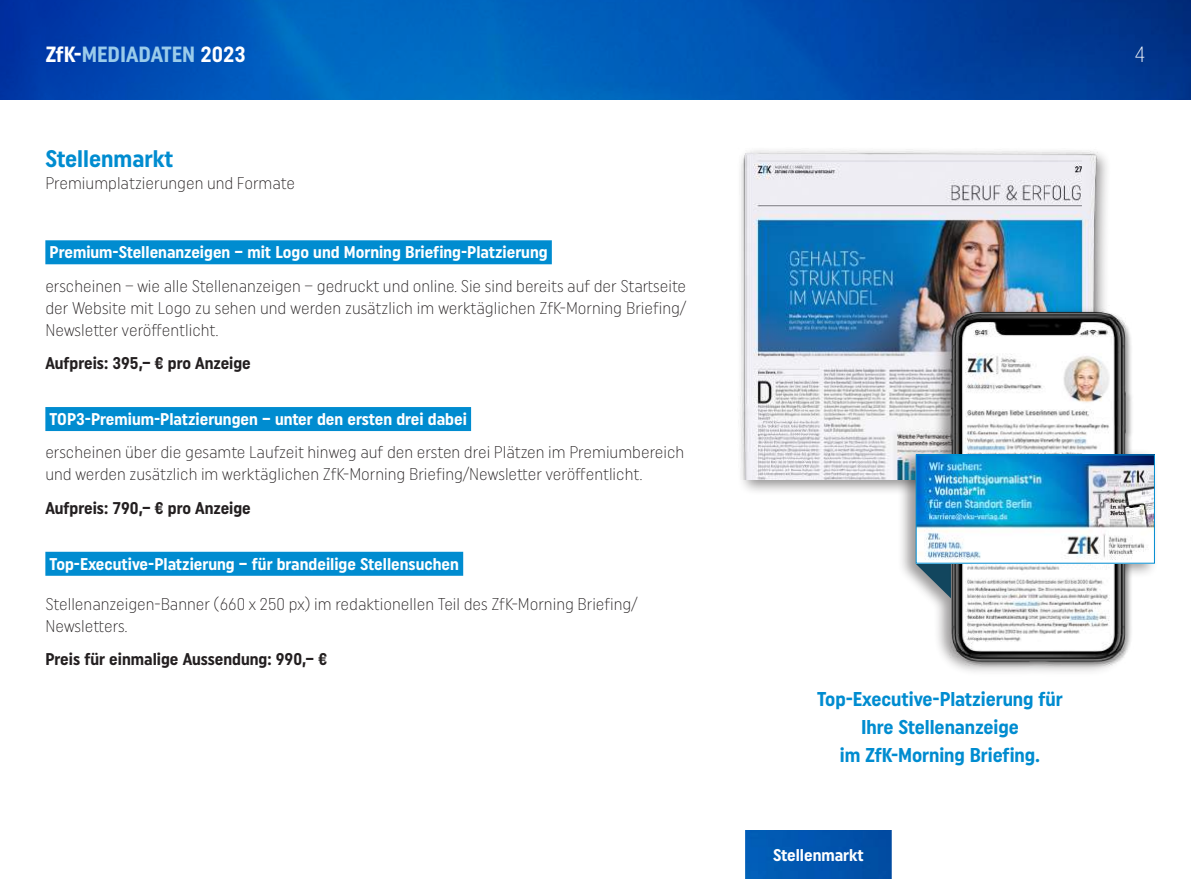
<style>
.page{position:relative;width:1191px;height:879px;background:#fff}
.page>*{position:absolute;margin:0;border:0;box-sizing:border-box;transform-origin:0 0}
.t1{font:700 24px "Uniform Condensed";color:#008cd0}
.t2{font:700 22px "Uniform Condensed";color:#9acbea}
.t3{font:300 22px "Uniform Condensed";color:#fff}
.t4{font:700 20px/28px "Uniform Condensed";letter-spacing:-.005em;color:#008cd0;text-align:center}
.t5{font:300 17px/22px "Uniform Condensed";color:#231f20}
.t6{font:700 17px "Uniform Condensed";color:#fff}
.t7{font:700 17px "Uniform Condensed";color:#231f20}
.s1{color:#fff}
</style>
<div class="page">
<svg style="left:0;top:0;width:1191px;height:100px;background:#0050ae"></svg>
<div style="left:744px;top:831px;width:148px;height:48px;background:linear-gradient(to right,#015fba,#014ba2)"></div>
<hr style="left:743px;top:829px;width:2px;height:50px;background:#fff">
<hr style="left:891px;top:829px;width:2px;height:50px;background:#fff">
<div style="left:736px;top:146px;width:378px;height:349px;background:#231f20;opacity:.5"></div>
<img style="left:736px;top:146px;width:375px;height:333px">
<div style="left:45px;top:240px;width:507px;height:24px;background:#008cd0"></div>
<div style="left:45px;top:407px;width:426px;height:24px;background:#008cd0"></div>
<div style="left:45px;top:552px;width:418px;height:24px;background:#008cd0"></div>
<div style="left:897px;top:306px;width:261px;height:373px;background:#231f20;opacity:.45"></div>
<img style="left:911px;top:292px;width:247px;height:387px">
<img style="left:917px;top:456px;width:236px;height:106px">
<div style="left:915px;top:454px;width:240px;height:110px;border:1px solid #008cd0"></div>
<p class="t2" style="left:45px;top:41px;width:202px"><span class="s1">ZfK-</span>MEDIADATEN <span class="s1">2023</span></p>
<p class="t3" style="left:1134px;top:41px;width:12px">4</p>
<h1 class="t1" style="left:45px;top:144px;width:129px">Stellenmarkt</h1>
<p class="t5" style="left:45px;top:172px;width:251px">Premiumplatzierungen und Formate</p>
<p class="t6" style="left:50px;top:242px;width:499px">Premium-Stellenanzeigen – mit Logo und Morning Briefing-Platzierung</p>
<p class="t5" style="left:45px;top:274px;width:642px;text-align:justify">erscheinen – wie alle Stellenanzeigen – gedruckt und online. Sie sind bereits auf der Startseite der Website mit Logo zu sehen und werden zusätzlich im werktäglichen ZfK-Morning Briefing/ Newsletter veröffentlicht.</p>
<p class="t7" style="left:45px;top:353px;width:207px">Aufpreis: 395,– € pro Anzeige</p>
<p class="t6" style="left:50px;top:409px;width:419px">TOP3-Premium-Platzierungen – unter den ersten drei dabei</p>
<p class="t5" style="left:45px;top:441px;width:640px">erscheinen über die gesamte Laufzeit hinweg auf den ersten drei Plätzen im Premiumbereich und werden zusätzlich im werktäglichen ZfK-Morning Briefing/Newsletter veröffentlicht.</p>
<p class="t7" style="left:45px;top:497px;width:207px">Aufpreis: 790,– € pro Anzeige</p>
<p class="t6" style="left:50px;top:553px;width:411px">Top-Executive-Platzierung – für brandeilige Stellensuchen</p>
<p class="t5" style="left:45px;top:593px;width:594px">Stellenanzeigen-Banner (660 x 250 px) im redaktionellen Teil des ZfK-Morning Briefing/<br>Newsletters.</p>
<p class="t7" style="left:45px;top:649px;width:283px">Preis für einmalige Aussendung: 990,– €</p>
<p class="t4" style="left:817px;top:684px;width:247px">Top-Executive-Platzierung für<br>Ihre Stellenanzeige<br>im ZfK-Morning Briefing.</p>
<p class="t6" style="left:773px;top:845px;width:92px">Stellenmarkt</p>
</div>
